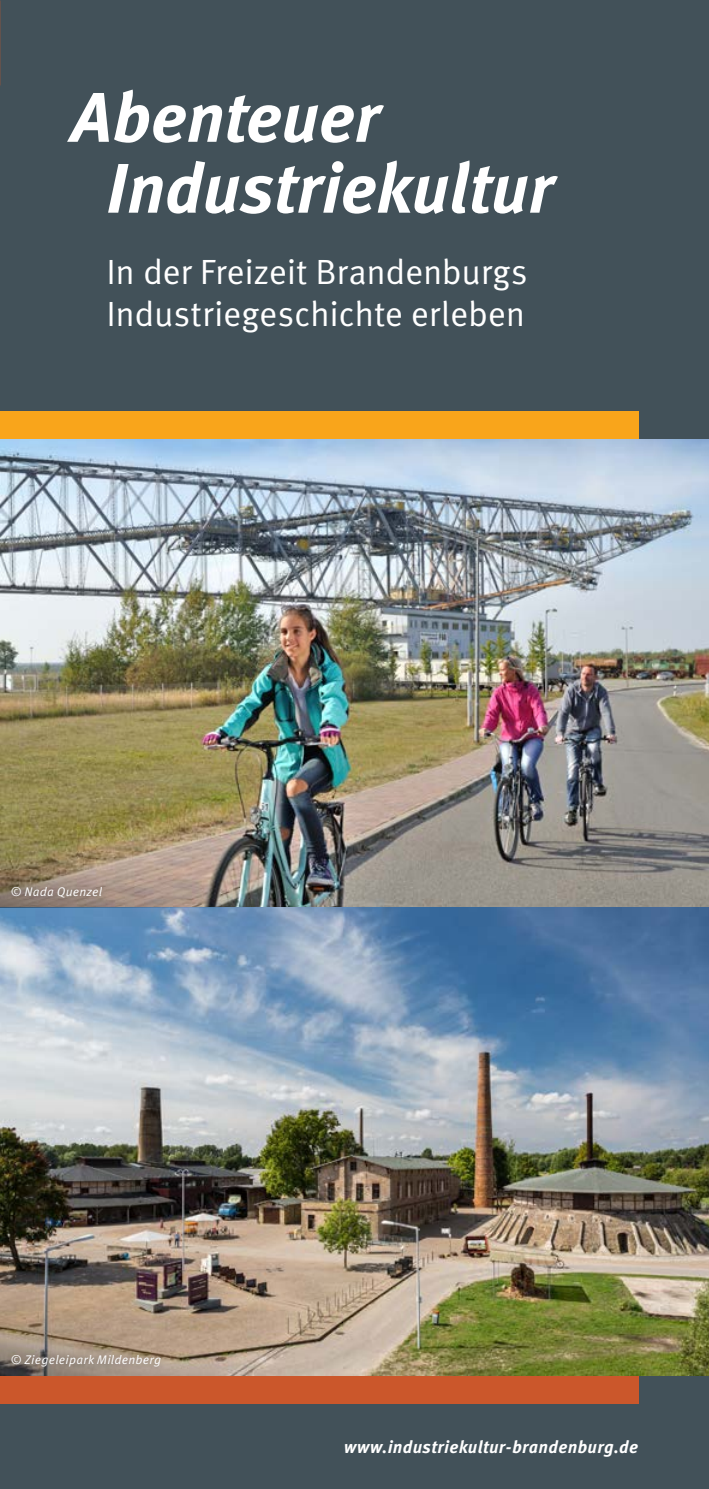
<style>
.page{position:relative;width:709px;height:1489px;background:#fff}
.page>*{position:absolute;margin:0;border:0;box-sizing:border-box;transform-origin:0 0}
.t1{font:italic 700 70px/70.8px "Meta Pro";letter-spacing:-.01em;color:#fff}
.t2{font:35px/42.5px "Meta Pro Norm";letter-spacing:-.01em;color:#fff}
.t3{font:italic 700 17.5px "Meta Pro";letter-spacing:.015em;color:#fff}
.t4{font:12.5px "Meta Pro Norm Ita";letter-spacing:.02em;color:#fff}
</style>
<div class="page">
<div style="left:0;top:1375px;width:709px;height:113px;background:#425159"></div>
<div style="left:0;top:0;width:709px;height:439px;background:#425159"></div>
<div style="left:0;top:411px;width:638px;height:28px;background:#f9a51b"></div>
<div style="left:0;top:1375px;width:638px;height:28px;background:#cb572b"></div>
<img style="left:0;top:439px;width:709px;height:822px">
<img style="left:0;top:794px;width:709px;height:113px">
<img style="left:1px;top:1261px;width:708px;height:114px">
<div style="left:4px;top:879px;width:105px;height:26px;background:#231f20;opacity:.4"></div>
<div style="left:4px;top:1347px;width:163px;height:26px;background:#231f20;opacity:.4"></div>
<img style="left:0;top:1148px;width:1px;height:340px">
<h1 class="t1" style="left:106px;top:77px;width:449px;text-indent:-35px">Abenteuer<br>Industriekultur</h1>
<p class="t2" style="left:106px;top:248px;width:423px">In der Freizeit Brandenburgs<br>Industriegeschichte erleben</p>
<p class="t4" style="left:11px;top:882px;width:93px">© Nada Quenzel</p>
<p class="t4" style="left:11px;top:1350px;width:152px">© Ziegeleipark Mildenberg</p>
<p class="t3" style="left:344px;top:1432px;width:295px">www.industriekultur-brandenburg.de</p>
</div>
